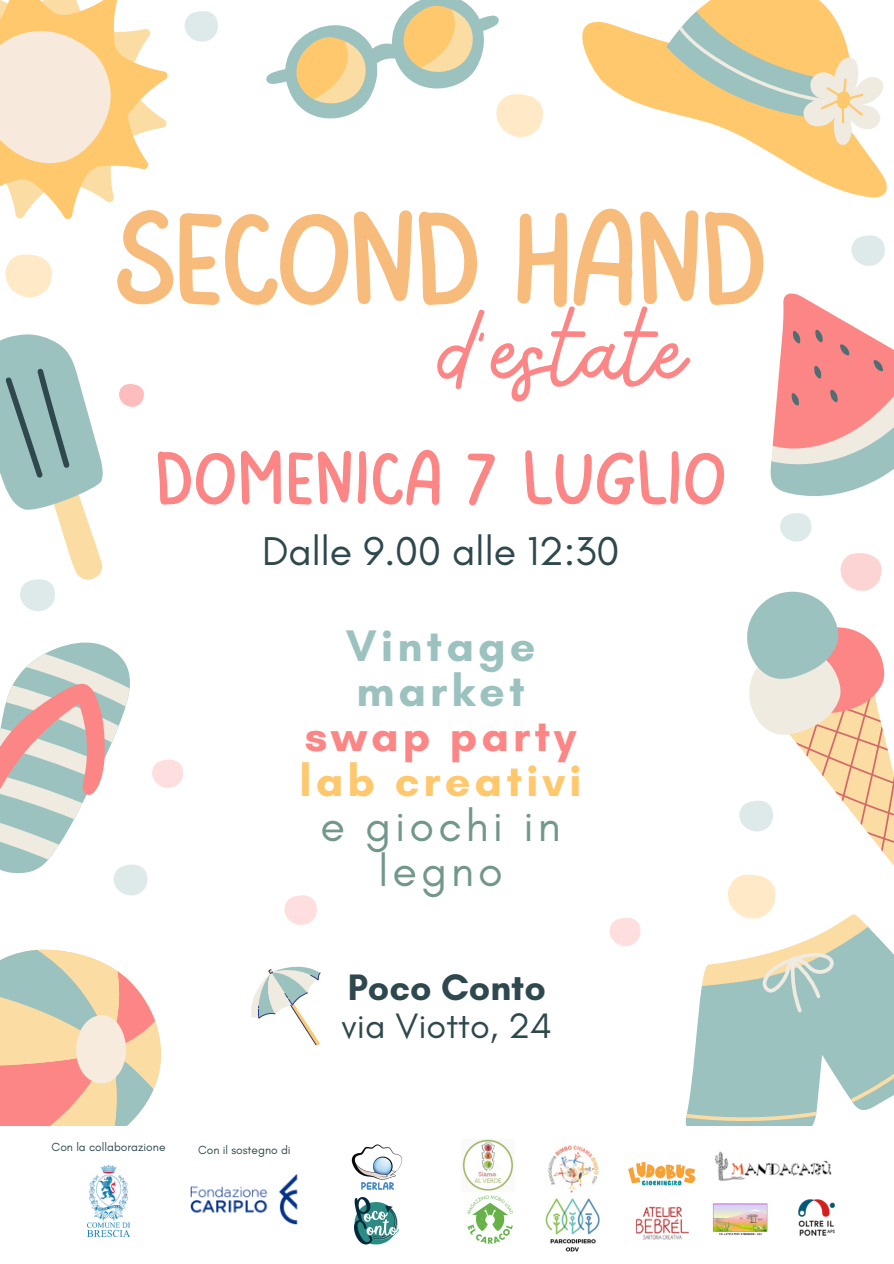
<style>
.page{position:relative;width:894px;height:1264px;background:#fff}
.page>*{position:absolute;margin:0;border:0;box-sizing:border-box;transform-origin:0 0}
.t1{font:131.85px "FEELFREE Regular";color:#f7bc7b}
.t2{font:110.25px "Bellaboo";color:#fc8685}
.t3{font:75px "FEELFREE Regular";letter-spacing:.035em;color:#fc8685}
.t4{font:45px/45px "Glacial Indifference";letter-spacing:.09em;color:#72978c;text-align:center}
.t5{font:40.95px "Glacial Indifference";color:#2e484d}
.t6{font:700 37.5px "Glacial Indifference";color:#2e484d}
.t7{font:36px "Glacial Indifference";color:#2e484d}
.t8{font:12px "Glacial Indifference";color:#2e484d}
.s1{font-weight:700;color:#9cc2c0}
.s2{font-weight:700;color:#fc8685}
.s3{font-weight:700;color:#ffc86d}
</style>
<div class="page">
<svg style="left:609px;top:918px;width:23px;height:28px"></svg>
<svg style="left:284px;top:895px;width:33px;height:30px"></svg>
<svg style="left:851px;top:235px;width:33px;height:28px"></svg>
<svg style="left:0;top:334px;width:103px;height:277px"></svg>
<svg style="left:5px;top:254px;width:47px;height:44px"></svg>
<svg style="left:119px;top:384px;width:25px;height:23px"></svg>
<svg style="left:733px;top:553px;width:160px;height:328px"></svg>
<svg style="left:0;top:0;width:218px;height:219px"></svg>
<svg style="left:783px;top:263px;width:95px;height:42px"></svg>
<svg style="left:770px;top:305px;width:123px;height:237px"></svg>
<svg style="left:0;top:642px;width:183px;height:253px"></svg>
<svg style="left:582px;top:0;width:305px;height:198px"></svg>
<svg style="left:666px;top:11px;width:217px;height:134px"></svg>
<svg style="left:266px;top:0;width:277px;height:137px"></svg>
<svg style="left:632px;top:881px;width:261px;height:245px"></svg>
<svg style="left:756px;top:942px;width:91px;height:80px;background:#bccfc2"></svg>
<svg style="left:0;top:949px;width:161px;height:177px;background:#e7c7b1"></svg>
<svg style="left:251px;top:966px;width:69px;height:79px"></svg>
<img style="left:354px;top:1197px;width:44px;height:47px">
<img style="left:351px;top:1144px;width:52px;height:46px">
<img style="left:467px;top:1195px;width:46px;height:49px">
<img style="left:462px;top:1139px;width:52px;height:52px">
<img style="left:715px;top:1151px;width:116px;height:31px">
<img style="left:547px;top:1145px;width:52px;height:47px">
<img style="left:628px;top:1161px;width:68px;height:25px">
<img style="left:545px;top:1198px;width:55px;height:53px">
<img style="left:87px;top:1165px;width:43px;height:71px">
<img style="left:635px;top:1206px;width:54px;height:34px">
<img style="left:190px;top:1174px;width:108px;height:50px">
<img style="left:798px;top:1199px;width:37px;height:37px">
<img style="left:712px;top:1203px;width:56px;height:33px">
<h4 class="t1" style="left:116px;top:199px;width:651px">SECOND HAND</h4>
<p class="t2" style="left:437px;top:282px;width:249px">d’estate</p>
<h3 class="t3" style="left:156px;top:444px;width:570px">DOMENICA 7 LUGLIO</h3>
<p class="t5" style="left:262px;top:526px;width:358px">Dalle 9.00 alle 12:30</p>
<p class="t4" style="left:299px;top:622px;width:283px"><span class="s1">Vintage market </span><span class="s2">swap party </span><span class="s3">lab creativi </span>e giochi in legno</p>
<p class="t8" style="left:52px;top:1139px;width:115px">Con la collaborazione</p>
<h4 class="t8" style="left:198px;top:1142px;width:94px">Con il sostegno di</h4>
<p class="t6" style="left:347px;top:964px;width:199px">Poco Conto</p>
<p class="t7" style="left:341px;top:1003px;width:212px">via Viotto, 24</p>
</div>
